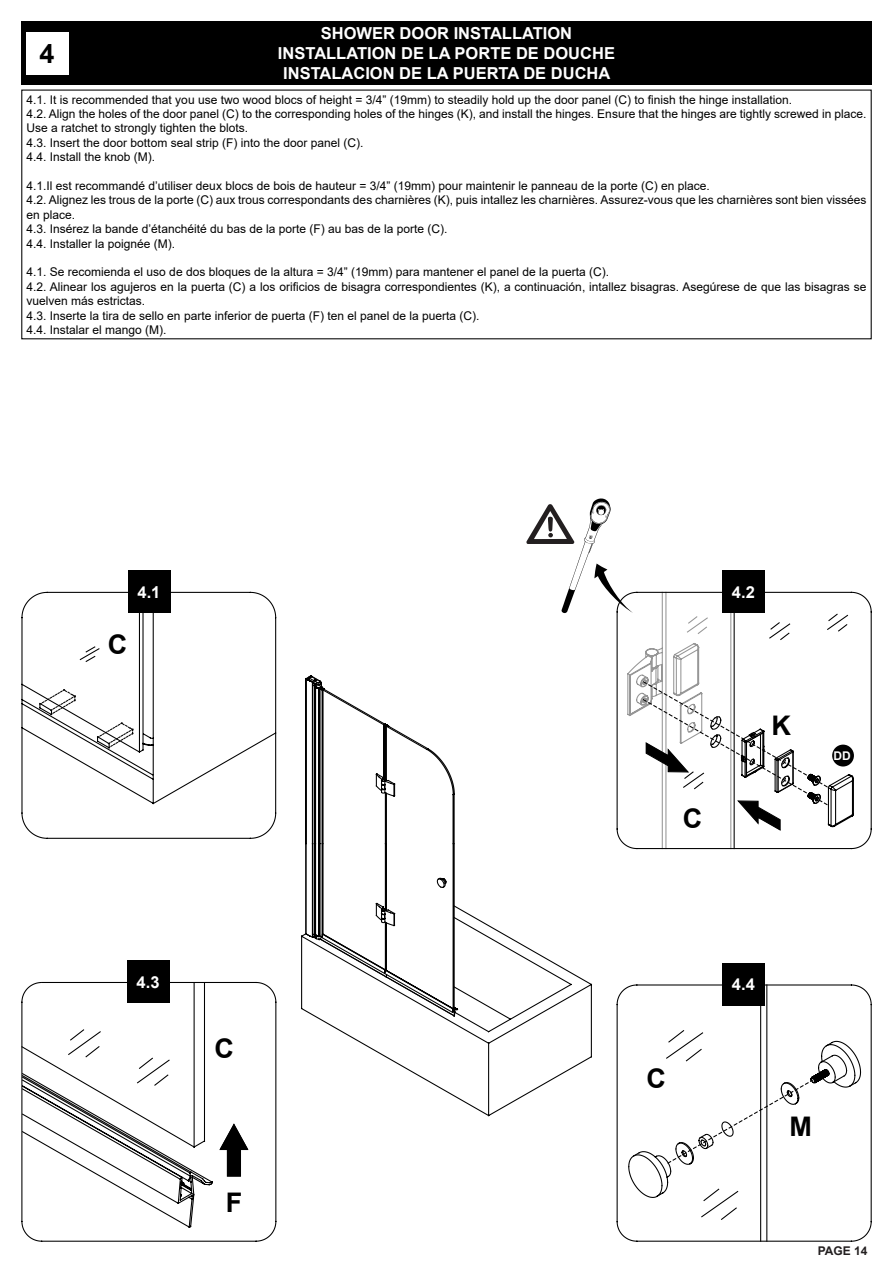
<style>
.page{position:relative;width:893px;height:1263px;background:#fff}
.page>*{position:absolute;margin:0;border:0;box-sizing:border-box;transform-origin:0 0}
.t1{font:700 27px "Arial";color:#000}
.t2{font:700 16.5px "Arial";color:#fff}
.t3{font:12px/14.4px "Arial";color:#000}
.t4{font:700 12px "Arial";color:#231f20}
.t5{font:700 12px "Arial";color:#fff}
</style>
<div class="page">
<svg style="left:854px;top:592px;width:18px;height:257px"></svg>
<div style="left:21px;top:21px;width:851px;height:64px;background:#000"></div>
<div style="left:26px;top:32px;width:42px;height:42px;background:#fff"></div>
<svg style="left:526px;top:498px;width:328px;height:352px"></svg>
<div style="left:722px;top:570px;width:43px;height:43px;background:#000"></div>
<div style="left:771px;top:715px;width:20px;height:20px;background:#fff"></div>
<svg style="left:21px;top:591px;width:256px;height:248px"></svg>
<svg style="left:96px;top:721px;width:38px;height:28px"></svg>
<div style="left:128px;top:570px;width:42px;height:43px;background:#000"></div>
<svg style="left:22px;top:981px;width:255px;height:261px"></svg>
<div style="left:127px;top:961px;width:42px;height:42px;background:#000"></div>
<svg style="left:21px;top:981px;width:228px;height:247px"></svg>
<svg style="left:616px;top:984px;width:256px;height:258px"></svg>
<div style="left:722px;top:963px;width:43px;height:43px;background:#000"></div>
<div style="left:832px;top:745px;width:22px;height:21px;background:#000;border-radius:50%"></div>
<svg style="left:301px;top:675px;width:292px;height:442px"></svg>
<svg style="left:304px;top:675px;width:155px;height:342px"></svg>
<svg style="left:305px;top:675px;width:151px;height:337px"></svg>
<p class="t2" style="left:321px;top:22px;width:253px">SHOWER DOOR INSTALLATION</p>
<p class="t2" style="left:278px;top:42px;width:339px">INSTALLATION DE LA PORTE DE DOUCHE</p>
<p class="t2" style="left:283px;top:62px;width:329px">INSTALACION DE LA PUERTA DE DUCHA</p>
<p class="t3" style="left:27px;top:92px;width:767px">4.1. It is recommended that you use two wood blocs of height = 3/4” (19mm) to steadily hold up the door panel (C) to finish the hinge installation.</p>
<p class="t3" style="left:27px;top:107px;width:841px">4.2. Align the holes of the door panel (C) to the corresponding holes of the hinges (K), and install the hinges. Ensure that the hinges are tightly screwed in place.<br>Use a ratchet to strongly tighten the blots.</p>
<p class="t3" style="left:27px;top:135px;width:338px">4.3. Insert the door bottom seal strip (F) into the door panel (C).</p>
<p class="t3" style="left:27px;top:150px;width:130px">4.4. Install the knob (M).</p>
<p class="t3" style="left:27px;top:179px;width:685px">4.1.Il est recommandé d’utiliser deux blocs de bois de hauteur = 3/4” (19mm) pour maintenir le panneau de la porte (C) en place.</p>
<p class="t3" style="left:27px;top:193px;width:841px">4.2. Alignez les trous de la porte (C) aux trous correspondants des charnières (K), puis intallez les charnières. Assurez-vous que les charnières sont bien vissées en place.</p>
<p class="t3" style="left:27px;top:222px;width:422px">4.3. Insérez la bande d’étanchéité du bas de la porte (F) au bas de la porte (C).</p>
<p class="t3" style="left:27px;top:236px;width:150px">4.4. Installer la poignée (M).</p>
<p class="t3" style="left:27px;top:265px;width:584px">4.1. Se recomienda el uso de dos bloques de la altura = 3/4” (19mm) para mantener el panel de la puerta (C).</p>
<p class="t3" style="left:27px;top:279px;width:841px">4.2. Alinear los agujeros en la puerta (C) a los orificios de bisagra correspondientes (K), a continuación, intallez bisagras. Asegúrese de que las bisagras se vuelven más estrictas.</p>
<p class="t3" style="left:27px;top:308px;width:454px">4.3. Inserte la tira de sello en parte inferior de puerta (F) ten el panel de la puerta (C).</p>
<p class="t3" style="left:27px;top:323px;width:142px">4.4. Instalar el mango (M).</p>
<p class="t1" style="left:40px;top:34px;width:17px">4</p>
<p class="t2" style="left:138px;top:580px;width:24px">4.1</p>
<p class="t1" style="left:108px;top:626px;width:21px">C</p>
<p class="t2" style="left:137px;top:970px;width:24px">4.3</p>
<p class="t1" style="left:214px;top:1030px;width:21px">C</p>
<p class="t1" style="left:226px;top:1183px;width:18px">F</p>
<p class="t2" style="left:732px;top:580px;width:24px">4.2</p>
<p class="t1" style="left:683px;top:799px;width:21px">C</p>
<p class="t1" style="left:771px;top:706px;width:21px">K</p>
<p class="t5" style="left:834px;top:748px;width:19px">DD</p>
<p class="t1" style="left:646px;top:1060px;width:21px">C</p>
<p class="t2" style="left:732px;top:973px;width:24px">4.4</p>
<p class="t1" style="left:789px;top:1107px;width:24px">M</p>
<p class="t4" style="left:818px;top:1242px;width:51px">PAGE 14</p>
</div>
